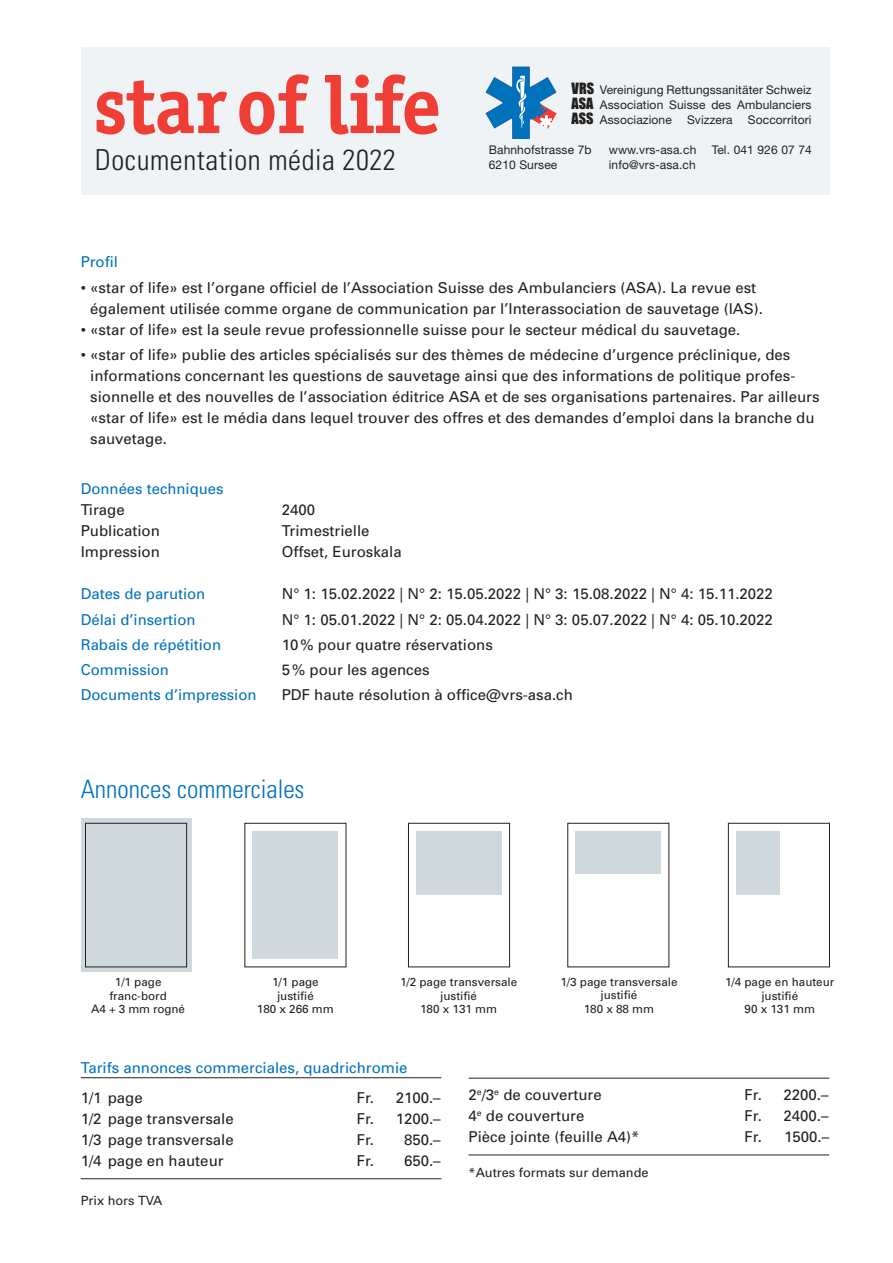
<style>
.page{position:relative;width:893px;height:1263px;background:#fff}
.page>*{position:absolute;margin:0;border:0;box-sizing:border-box;transform-origin:0 0}
.t1{font:700 83.4px "Officina Serif";letter-spacing:-.005em;color:#ee3e35}
.t2{font:300 condensed 28.95px "Univers";letter-spacing:.02em;color:#231f20}
.t3{font:300 condensed 25.5px "Univers";color:#0072bc}
.t4{font:15px/21px "Univers";color:#231f20}
.t5{font:15px/21px "Univers";color:#0072bc}
.t6{font:12.75px "Univers";color:#231f20}
.t7{font:12px "Helvetica Neue LT Std";letter-spacing:.01em;color:#231f20}
.t8{font:11.7px "Univers";color:#231f20}
.s1{font-family:"Impact";font-size:14.25px}
.s2{color:#231f20}
</style>
<div class="page">
<div style="left:81px;top:47px;width:748px;height:148px;background:#f0f3f5"></div>
<div style="left:81px;top:818px;width:110px;height:154px;background:#cfd8dd"></div>
<div style="left:85px;top:823px;width:102px;height:144px;border:1px solid #231f20"></div>
<div style="left:253px;top:831px;width:85px;height:128px;background:#cfd8dd"></div>
<div style="left:408px;top:823px;width:102px;height:144px;border:1px solid #231f20"></div>
<div style="left:416px;top:831px;width:86px;height:64px;background:#cfd8dd"></div>
<div style="left:728px;top:823px;width:102px;height:144px;border:1px solid #231f20"></div>
<div style="left:736px;top:831px;width:43px;height:64px;background:#cfd8dd"></div>
<div style="left:576px;top:831px;width:85px;height:43px;background:#cfd8dd"></div>
<hr style="left:81px;top:1077px;width:360px;height:1px;background:#231f20">
<hr style="left:81px;top:1178px;width:360px;height:1px;background:#231f20">
<hr style="left:469px;top:1078px;width:360px;height:1px;background:#231f20">
<hr style="left:469px;top:1154px;width:360px;height:1px;background:#231f20">
<svg style="left:486px;top:67px;width:71px;height:71px"></svg>
<p class="t1" style="left:93px;top:56px;width:350px">star of life</p>
<p class="t2" style="left:95px;top:142px;width:303px">Documentation média 2022</p>
<p class="t7" style="left:571px;top:83px;width:242px"><span class="s1">VRS</span> Vereinigung Rettungssanitäter Schweiz</p>
<p class="t7" style="left:571px;top:98px;width:242px"><span class="s1">ASA</span> Association Suisse des Ambulanciers</p>
<p class="t7" style="left:571px;top:113px;width:102px"><span class="s1">ASS</span> Associazione</p>
<p class="t7" style="left:687px;top:113px;width:47px">Svizzera</p>
<p class="t7" style="left:748px;top:113px;width:65px">Soccorritori</p>
<p class="t7" style="left:489px;top:143px;width:104px">Bahnhofstrasse 7b</p>
<p class="t7" style="left:609px;top:143px;width:89px">www.vrs-asa.ch</p>
<p class="t7" style="left:712px;top:143px;width:102px">Tel. 041 926 07 74</p>
<p class="t7" style="left:489px;top:158px;width:70px">6210 Sursee</p>
<p class="t7" style="left:609px;top:158px;width:89px">info@vrs-asa.ch</p>
<p class="t5" style="left:81px;top:252px;width:39px">Profil</p>
<p class="t4" style="left:90px;top:277px;width:674px;text-indent:-9px">• «star of life» est l’organe officiel de l’Association Suisse des Ambulanciers (ASA). La revue est également utilisée comme organe de communication par l’Interassociation de sauvetage (IAS).</p>
<p class="t4" style="left:81px;top:319px;width:661px">• «star of life» est la seule revue professionnelle suisse pour le secteur médical du sauvetage.</p>
<p class="t4" style="left:90px;top:344px;width:731px;text-indent:-9px">• «star of life» publie des articles spécialisés sur des thèmes de médecine d’urgence préclinique, des informations concernant les questions de sauvetage ainsi que des informations de politique profes&shy;sionnelle et des nouvelles de l’association éditrice ASA et de ses organisations partenaires. Par ailleurs «star of life» est le média dans lequel trouver des offres et des demandes d’emploi dans la branche du sauvetage.</p>
<p class="t5" style="left:81px;top:479px;width:144px">Données techniques<br><span class="s2">Tirage</span></p>
<p class="t4" style="left:282px;top:500px;width:35px">2400</p>
<p class="t4" style="left:81px;top:521px;width:81px">Publication</p>
<p class="t4" style="left:282px;top:521px;width:89px">Trimestrielle</p>
<p class="t4" style="left:81px;top:542px;width:81px">Impression</p>
<p class="t4" style="left:282px;top:542px;width:122px">Offset, Euroskala</p>
<p class="t5" style="left:81px;top:584px;width:126px">Dates de parution</p>
<p class="t4" style="left:282px;top:584px;width:493px">N° 1: 15.02.2022 | N° 2: 15.05.2022 | N° 3: 15.08.2022 | N° 4: 15.11.2022</p>
<p class="t5" style="left:81px;top:609px;width:116px">Délai d’insertion</p>
<p class="t4" style="left:282px;top:609px;width:493px">N° 1: 05.01.2022 | N° 2: 05.04.2022 | N° 3: 05.07.2022 | N° 4: 05.10.2022</p>
<p class="t5" style="left:81px;top:634px;width:142px">Rabais de répétition</p>
<p class="t4" style="left:282px;top:634px;width:213px">10% pour quatre réservations</p>
<p class="t5" style="left:81px;top:659px;width:90px">Commission</p>
<p class="t4" style="left:282px;top:659px;width:149px">5% pour les agences</p>
<p class="t5" style="left:81px;top:685px;width:177px">Documents d’impression</p>
<p class="t4" style="left:282px;top:685px;width:293px">PDF haute résolution à office@vrs-asa.ch</p>
<p class="t3" style="left:81px;top:774px;width:225px">Annonces commerciales</p>
<p class="t8" style="left:115px;top:975px;width:48px">1/1 page</p>
<p class="t8" style="left:109px;top:989px;width:59px">franc-bord</p>
<p class="t8" style="left:91px;top:1002px;width:95px">A4 + 3 mm rogné</p>
<p class="t8" style="left:272px;top:975px;width:48px">1/1 page</p>
<p class="t8" style="left:277px;top:989px;width:38px">justifié</p>
<p class="t8" style="left:257px;top:1002px;width:78px">180 x 266 mm</p>
<p class="t8" style="left:400px;top:975px;width:119px">1/2 page transversale</p>
<p class="t8" style="left:440px;top:989px;width:38px">justifié</p>
<p class="t8" style="left:420px;top:1002px;width:78px">180 x 131 mm</p>
<p class="t8" style="left:560px;top:975px;width:119px">1/3 page transversale</p>
<p class="t8" style="left:601px;top:988px;width:38px">justifié</p>
<p class="t8" style="left:584px;top:1002px;width:72px">180 x 88 mm</p>
<p class="t8" style="left:725px;top:975px;width:111px">1/4 page en hauteur</p>
<p class="t8" style="left:761px;top:989px;width:38px">justifié</p>
<p class="t8" style="left:744px;top:1002px;width:72px">90 x 131 mm</p>
<p class="t5" style="left:81px;top:1057px;width:328px">Tarifs annonces commerciales, quadrichromie</p>
<p class="t4" style="left:81px;top:1087px;width:64px">1/1 page</p>
<p class="t4" style="left:357px;top:1087px;width:85px">Fr. 2100.–</p>
<p class="t4" style="left:81px;top:1108px;width:154px">1/2 page transversale</p>
<p class="t4" style="left:357px;top:1108px;width:85px">Fr. 1200.–</p>
<p class="t4" style="left:81px;top:1129px;width:154px">1/3 page transversale</p>
<p class="t4" style="left:357px;top:1129px;width:85px">Fr. 850.–</p>
<p class="t4" style="left:81px;top:1150px;width:144px">1/4 page en hauteur</p>
<p class="t4" style="left:357px;top:1150px;width:85px">Fr. 650.–</p>
<p class="t6" style="left:81px;top:1193px;width:83px">Prix hors TVA</p>
<p class="t4" style="left:469px;top:1084px;width:135px">2<sup>e</sup>/3<sup>e</sup> de couverture</p>
<p class="t4" style="left:745px;top:1084px;width:86px">Fr. 2200.–</p>
<p class="t4" style="left:469px;top:1105px;width:117px">4<sup>e</sup> de couverture</p>
<p class="t4" style="left:745px;top:1105px;width:85px">Fr. 2400.–</p>
<p class="t4" style="left:469px;top:1126px;width:172px">Pièce jointe (feuille A4)*</p>
<p class="t4" style="left:745px;top:1126px;width:86px">Fr. 1500.–</p>
<p class="t6" style="left:469px;top:1165px;width:181px">*Autres formats sur demande</p>
</div>
